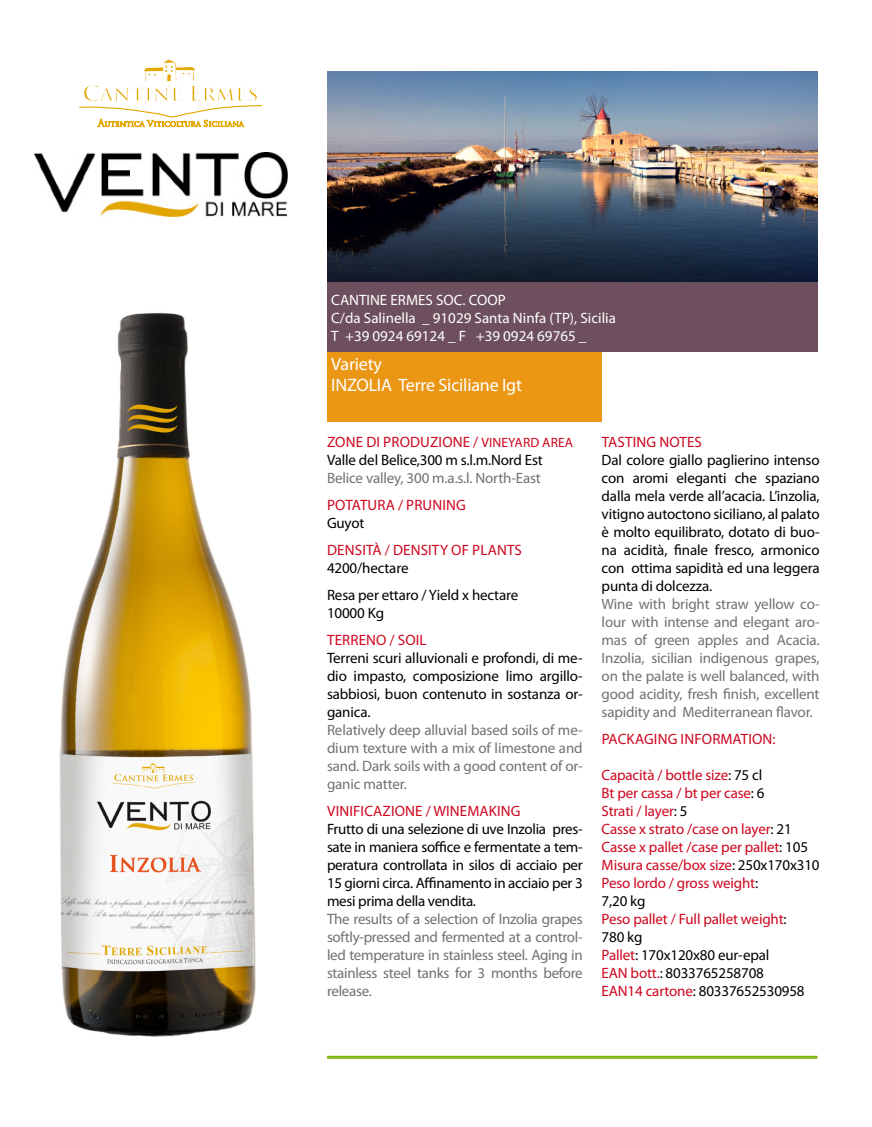
<style>
.page{position:relative;width:872px;height:1127px;background:#fff}
.page>*{position:absolute;margin:0;border:0;box-sizing:border-box;transform-origin:0 0}
.t1{font:18px/21px "Myriad Pro";letter-spacing:-.01em;color:#fff}
.t2{font:15px/18px "Myriad Pro";letter-spacing:-.01em;color:#000;text-align:justify}
.t3{font:15px/18px "Myriad Pro";letter-spacing:-.01em;color:#707172;text-align:justify}
.t4{font:15px/18px "Myriad Pro";letter-spacing:.005em;color:#cd071e}
.t5{font:15px/18px "Myriad Pro";color:#fff}
.t6{font:15px/18px "Myriad Pro";letter-spacing:.01em;color:#000}
.s1{color:#cd071e}
.s2{font-size:13.5px;color:#cd071e}
.s3{color:#000}
</style>
<div class="page">
<div style="left:327px;top:350px;width:274px;height:72px;background:#eb9715"></div>
<hr style="left:327px;top:1056px;width:490px;height:3px;background:#83b81a">
<div style="left:327px;top:282px;width:490px;height:70px;background:#6d4f5d"></div>
<img style="left:327px;top:71px;width:490px;height:211px">
<img style="left:59px;top:313px;width:197px;height:724px">
<img style="left:35px;top:152px;width:252px;height:65px">
<svg style="left:79px;top:59px;width:183px;height:69px"></svg>
<p class="t5" style="left:331px;top:290px;width:286px;text-indent:105px">SOC . COOP<br>C/da Salinella _ 91029 Santa N infa (TP), Sicilia<br>T +39 0924 69124 _ F +39 0924 69765 _</p>
<p class="t5" style="left:331px;top:290px;width:9px">CANTINE</p>
<p class="t5" style="left:390px;top:290px;width:10px">ERMES</p>
<p class="t1" style="left:331px;top:353px;width:52px">Variety<br>IN ZOLIA</p>
<p class="t1" style="left:398px;top:374px;width:125px">Terre Siciliane Igt</p>
<p class="t6" style="left:327px;top:433px;width:248px"><span class="s1">Zone di produzione /</span> <span class="s2">Vineyard Area<br></span>Valle del Belìce,300 m s.l.m.Nord Est</p>
<p class="t3" style="left:327px;top:469px;width:215px">Belice valley, 300 m.a.s.l. North-East</p>
<p class="t4" style="left:327px;top:496px;width:140px">Potatura / Pruning</p>
<p class="t2" style="left:327px;top:514px;width:39px">Guyot</p>
<p class="t4" style="left:327px;top:541px;width:196px">Densità / Density of plants</p>
<p class="t2" style="left:327px;top:554px;width:193px;line-height:27px">4200/hectare<br>Resa per ettaro / Yield x hectare</p>
<p class="t2" style="left:327px;top:604px;width:59px">10000 Kg</p>
<p class="t4" style="left:327px;top:631px;width:101px">Terreno / Soil</p>
<p class="t2" style="left:327px;top:649px;width:257px">Terreni scuri alluvionali e profondi, di me&shy;dio impasto, composizione limo argillo&shy;sabbiosi, buon contenuto in sostanza or&shy;ganica.</p>
<p class="t3" style="left:327px;top:721px;width:257px">Relatively deep alluvial based soils of me&shy;dium texture with a mix of limestone and sand. Dark soils with a good content of or&shy;ganic matter.</p>
<p class="t4" style="left:327px;top:802px;width:195px">Vinificazione / Winemaking</p>
<p class="t2" style="left:327px;top:820px;width:257px">Frutto di una selezione di uve I nzolia pres&shy;sate in maniera soffice e fermentate a tem&shy;peratura controllata in silos di acciaio per 15 giorni circa. Affinamento in acciaio per 3 mesi prima della vendita.</p>
<p class="t3" style="left:327px;top:910px;width:257px">The results of a selection of I nzolia grapes softly-pressed and fermented at a control&shy;led temperature in stainless steel. Aging in stainless steel tanks for 3 months before release.</p>
<p class="t4" style="left:602px;top:433px;width:102px">Tasting notes</p>
<p class="t2" style="left:601px;top:451px;width:219px">Dal colore giallo paglierino intenso con aromi eleganti che spaziano dalla mela verde all’acacia. L’inzolia, vitigno autoctono siciliano, al palato è molto equilibrato, dotato di buo&shy;na acidità, finale fresco, armonico con ottima sapidità ed una leggera punta di dolcezza.</p>
<p class="t3" style="left:601px;top:595px;width:219px">Wine with bright straw yellow co&shy;lour with intense and elegant aro&shy;mas of green apples and Acacia.<br>I nzolia, sicilian indigenous grapes, on the palate is well balanced, with good acidity, fresh finish, excellent sapidity and Mediterranean flavor.</p>
<p class="t4" style="left:602px;top:730px;width:175px">Packaging information:</p>
<p class="t4" style="left:601px;top:766px;width:219px">Capacità / bottle size<span class="s3">: 75 cl<br></span>Bt per cassa / bt per case<span class="s3">: 6<br></span>Strati / layer<span class="s3">: 5<br></span>Casse x strato /case on layer<span class="s3">: 21<br></span>Casse x pallet /case per pallet<span class="s3">: 105<br></span>Misura casse/box size<span class="s3">: 250x170x310<br></span>Peso lordo / gross weight<span class="s3">:<br>7,20 kg<br></span>Peso pallet / Full pallet weight<span class="s3">:<br>780 kg<br></span>Pallet<span class="s3">: 170x120x80 eur-epal<br></span>EAN</p>
<p class="t2" style="left:601px;top:964px;width:204px;text-indent:29px"><span class="s1">bott.</span>: 8033765258708<br><span class="s1">EAN 14 cartone</span>: 80337652530958</p>
</div>
